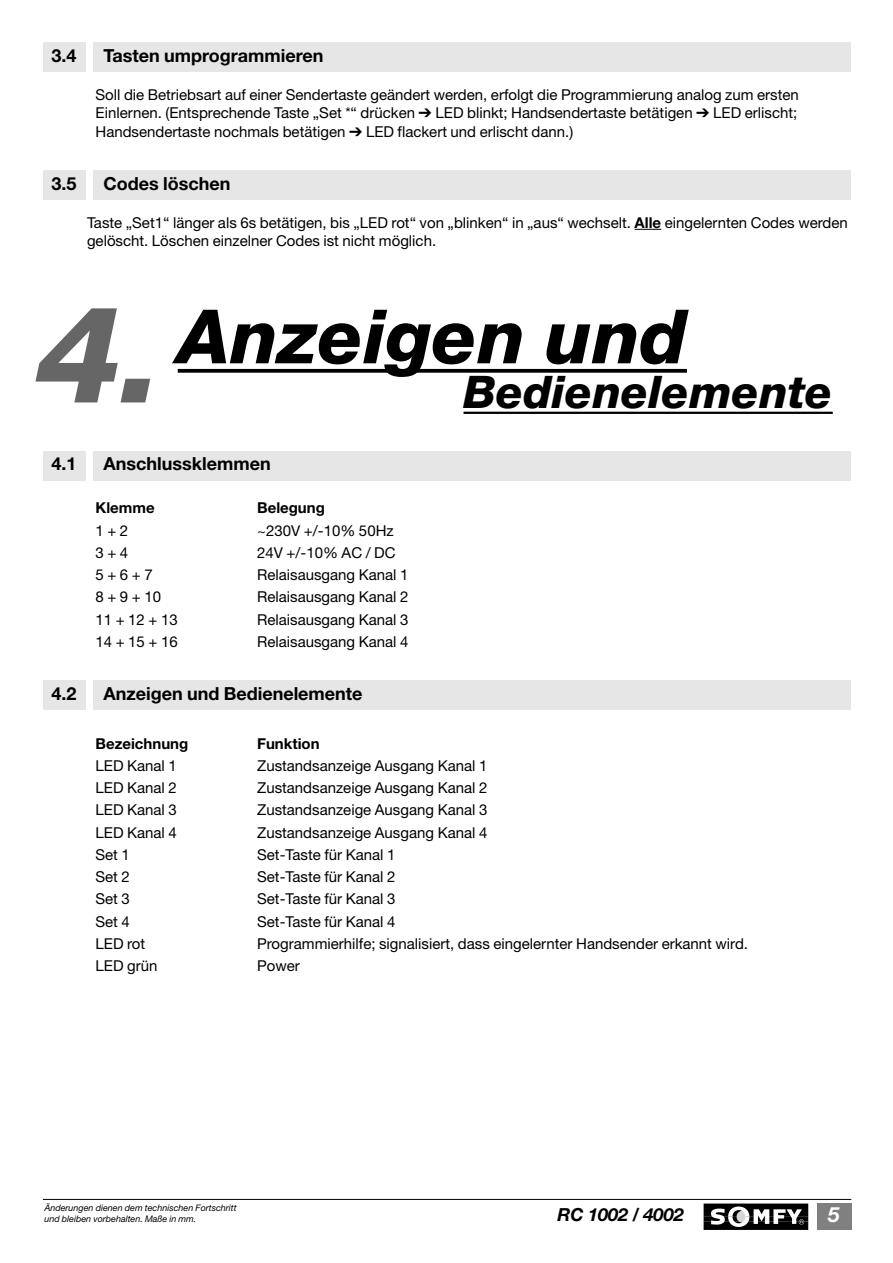
<style>
.page{position:relative;width:893px;height:1263px;background:#fff}
.page>*{position:absolute;margin:0;border:0;box-sizing:border-box;transform-origin:0 0}
.t1{font:italic 800 75px "Helvetica Neue";color:#000}
.t2{font:italic 800 45px "Helvetica Neue";color:#000}
.t3{font:italic 700 21px "Helvetica Neue";color:#fff}
.t4{font:700 18px "Helvetica Neue";color:#000}
.t5{font:italic 700 18px "Helvetica Neue";color:#000}
.t6{font:15px/18.5px "Helvetica Neue";color:#000}
.t7{font:700 15px "Helvetica Neue";color:#000}
.t8{font:italic 9px/10.8px "Helvetica Neue";color:#000}
.s1{font-weight:700}
.s2{font-size:135px;color:#666}
</style>
<div class="page">
<div style="left:816px;top:1203px;width:35px;height:27px;background:#808080"></div>
<div style="left:703px;top:1203px;width:105px;height:27px;background:#8f8f8f"></div>
<svg style="left:703px;top:1204px;width:105px;height:26px;background:#515151"></svg>
<hr style="left:43px;top:1199px;width:808px;height:1px;background:#000">
<div style="left:93px;top:43px;width:758px;height:29px;background:#e6e6e6"></div>
<div style="left:43px;top:43px;width:42px;height:29px;background:#e6e6e6"></div>
<div style="left:93px;top:170px;width:758px;height:30px;background:#e6e6e6"></div>
<div style="left:43px;top:170px;width:42px;height:30px;background:#e6e6e6"></div>
<svg style="left:178px;top:369px;width:509px;height:4px;background:#131313"></svg>
<hr style="left:463px;top:412px;width:369px;height:2px;background:#000">
<div style="left:93px;top:451px;width:758px;height:30px;background:#e6e6e6"></div>
<div style="left:43px;top:451px;width:42px;height:30px;background:#e6e6e6"></div>
<div style="left:93px;top:680px;width:758px;height:30px;background:#e6e6e6"></div>
<div style="left:43px;top:680px;width:42px;height:30px;background:#e6e6e6"></div>
<svg style="left:634px;top:229px;width:27px;height:1px"></svg>
<p class="t4" style="left:51px;top:49px;width:27px">3.4</p>
<p class="t4" style="left:103px;top:49px;width:221px">Tasten umprogrammieren</p>
<p class="t6" style="left:95px;top:87px;width:704px;text-align:justify">Soll die Betriebsart auf einer Sendertaste geändert werden, erfolgt die Programmierung analog zum ersten Einlernen. (Entsprechende Taste „Set *“ drücken ➔ LED blinkt; Handsendertaste betätigen ➔ LED erlischt; Handsendertaste nochmals betätigen ➔ LED flackert und erlischt dann.)</p>
<p class="t4" style="left:51px;top:177px;width:27px">3.5</p>
<p class="t4" style="left:103px;top:177px;width:128px">Codes löschen</p>
<p class="t6" style="left:87px;top:215px;width:762px;line-height:18px">Taste „Set1“ länger als 6s betätigen, bis „LED rot“ von „blinken“ in „aus“ wechselt. <span class="s1">Alle</span> eingelernten Codes werden gelöscht. Löschen einzelner Codes ist nicht möglich.</p>
<h1 class="t1" style="left:36px;top:310px;width:652px"><span class="s2">4.</span> Anzeigen und</h1>
<h2 class="t2" style="left:463px;top:376px;width:371px">Bedienelemente</h2>
<p class="t4" style="left:51px;top:458px;width:27px">4.1</p>
<p class="t4" style="left:103px;top:458px;width:169px">Anschlussklemmen</p>
<p class="t7" style="left:95px;top:503px;width:61px">Klemme</p>
<p class="t7" style="left:257px;top:503px;width:69px">Belegung</p>
<p class="t6" style="left:95px;top:523px;width:34px">1 + 2</p>
<p class="t6" style="left:257px;top:523px;width:138px">~230V +/-10% 50Hz</p>
<p class="t6" style="left:95px;top:545px;width:34px">3 + 4</p>
<p class="t6" style="left:257px;top:545px;width:140px">24V +/-10% AC / DC</p>
<p class="t6" style="left:95px;top:567px;width:59px">5 + 6 + 7</p>
<p class="t6" style="left:257px;top:567px;width:153px">Relaisausgang Kanal 1</p>
<p class="t6" style="left:95px;top:589px;width:67px">8 + 9 + 10</p>
<p class="t6" style="left:257px;top:589px;width:153px">Relaisausgang Kanal 2</p>
<p class="t6" style="left:95px;top:612px;width:84px">11 + 12 + 13</p>
<p class="t6" style="left:257px;top:612px;width:153px">Relaisausgang Kanal 3</p>
<p class="t6" style="left:95px;top:634px;width:84px">14 + 15 + 16</p>
<p class="t6" style="left:257px;top:634px;width:153px">Relaisausgang Kanal 4</p>
<p class="t4" style="left:51px;top:687px;width:27px">4.2</p>
<p class="t4" style="left:103px;top:687px;width:261px">Anzeigen und Bedienelemente</p>
<p class="t7" style="left:95px;top:738px;width:94px">Bezeichnung</p>
<p class="t7" style="left:257px;top:738px;width:64px">Funktion</p>
<p class="t6" style="left:95px;top:758px;width:83px">LED Kanal 1</p>
<p class="t6" style="left:257px;top:758px;width:232px">Zustandsanzeige Ausgang Kanal 1</p>
<p class="t6" style="left:95px;top:780px;width:83px">LED Kanal 2</p>
<p class="t6" style="left:257px;top:780px;width:232px">Zustandsanzeige Ausgang Kanal 2</p>
<p class="t6" style="left:95px;top:802px;width:83px">LED Kanal 3</p>
<p class="t6" style="left:257px;top:802px;width:232px">Zustandsanzeige Ausgang Kanal 3</p>
<p class="t6" style="left:95px;top:824px;width:83px">LED Kanal 4</p>
<p class="t6" style="left:257px;top:824px;width:232px">Zustandsanzeige Ausgang Kanal 4</p>
<p class="t6" style="left:95px;top:847px;width:36px">Set 1</p>
<p class="t6" style="left:257px;top:847px;width:140px">Set-Taste für Kanal 1</p>
<p class="t6" style="left:95px;top:869px;width:36px">Set 2</p>
<p class="t6" style="left:257px;top:869px;width:140px">Set-Taste für Kanal 2</p>
<p class="t6" style="left:95px;top:891px;width:36px">Set 3</p>
<p class="t6" style="left:257px;top:891px;width:140px">Set-Taste für Kanal 3</p>
<p class="t6" style="left:95px;top:913px;width:36px">Set 4</p>
<p class="t6" style="left:257px;top:913px;width:140px">Set-Taste für Kanal 4</p>
<p class="t6" style="left:95px;top:936px;width:51px">LED rot</p>
<p class="t6" style="left:257px;top:936px;width:492px">Programmierhilfe; signalisiert, dass eingelernter Handsender erkannt wird.</p>
<p class="t6" style="left:95px;top:958px;width:63px">LED grün</p>
<p class="t6" style="left:257px;top:958px;width:44px">Power</p>
<p class="t8" style="left:44px;top:1203px;width:194px">Änderungen dienen dem technischen Fortschritt und bleiben vorbehalten. Maße in mm.</p>
<p class="t5" style="left:557px;top:1208px;width:128px">RC 1002 / 4002</p>
<h3 class="t3" style="left:828px;top:1207px;width:13px">5</h3>
</div>
